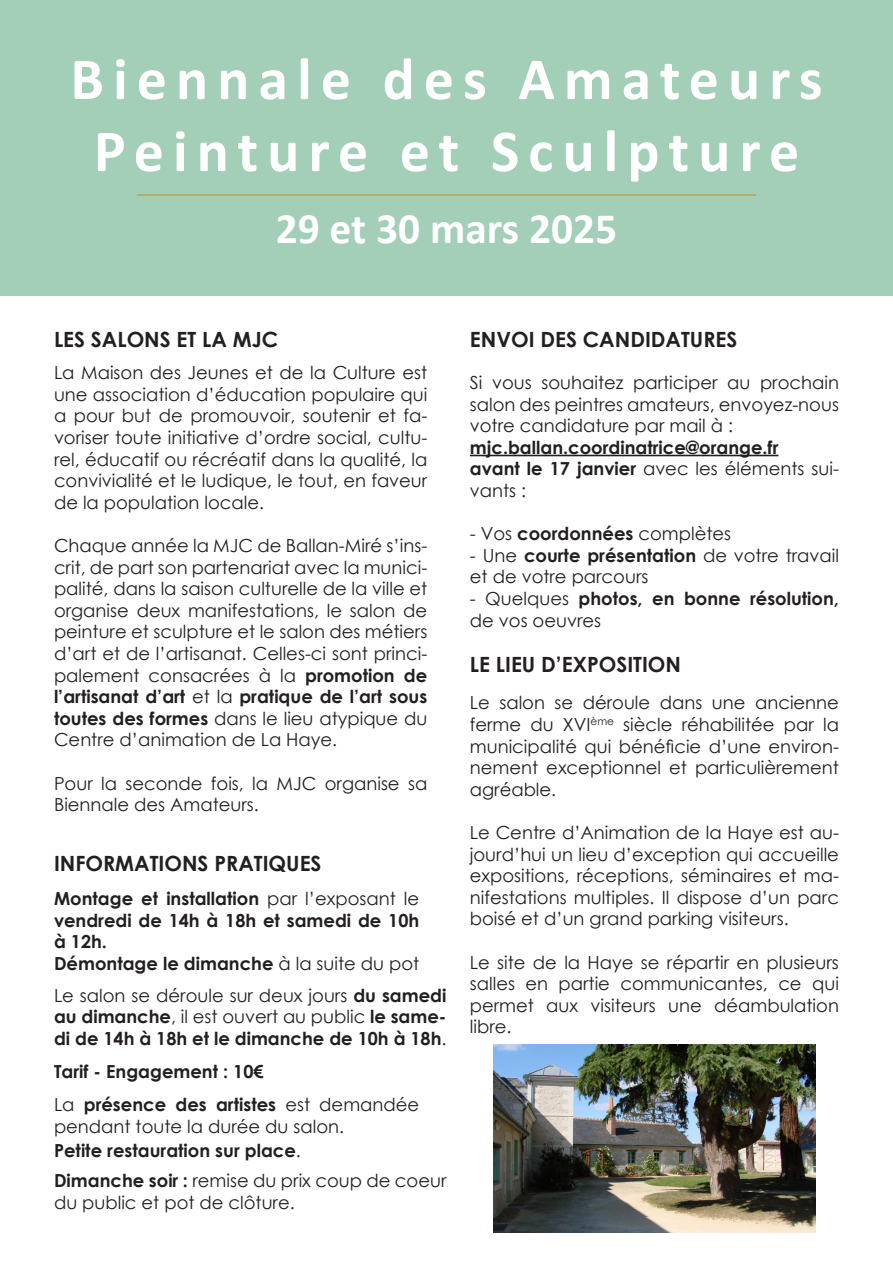
<style>
.page{position:relative;width:893px;height:1263px;background:#fff}
.page>*{position:absolute;margin:0;border:0;box-sizing:border-box;transform-origin:0 0}
.t1{font:700 60px "Calibri";letter-spacing:.15em;color:#fff}
.t2{font:700 43.5px "Calibri";color:#fff}
.t3{font:700 21px "Century Gothic";color:#231f20}
.t4{font:18px/21.6px "Century Gothic";color:#231f20;text-align:justify}
.t5{font:700 18px/21.6px "Century Gothic";color:#231f20;text-align:justify}
.s1{font-weight:700}
.s2{font-weight:400}
</style>
<div class="page">
<div style="left:0;top:0;width:893px;height:296px;background:#a3ceb8"></div>
<hr style="left:137px;top:194px;width:619px;height:2px;background:#c7952c">
<hr style="left:470px;top:455px;width:308px;height:1px;background:#231f20">
<img style="left:493px;top:1045px;width:323px;height:187px">
<p class="t1" style="left:70px;top:37px;width:754px">Biennale des Amateurs</p>
<p class="t1" style="left:94px;top:109px;width:707px">Peinture et Sculpture</p>
<p class="t2" style="left:276px;top:198px;width:343px">29 et 30 mars 2025</p>
<p class="t3" style="left:54px;top:323px;width:226px">LES SALONS ET LA MJC</p>
<p class="t4" style="left:54px;top:362px;width:375px">La Maison des Jeunes et de la Culture est une association d’éducation populaire qui a pour but de promouvoir, soutenir et fa&shy;voriser toute initiative d’ordre social, cultu&shy;rel, éducatif ou récréatif dans la qualité, la convivialité et le ludique, le tout, en faveur de la population locale.</p>
<p class="t4" style="left:54px;top:534px;width:375px">Chaque année la MJC de Ballan-Miré s’ins&shy;crit, de part son partenariat avec la munici&shy;palité, dans la saison culturelle de la ville et organise deux manifestations, le salon de peinture et sculpture et le salon des métiers d’art et de l’artisanat. Celles-ci sont princi&shy;palement consacrées à la <span class="s1">promotion de l’artisanat d’art</span> et la <span class="s1">pratique de l’art sous toutes des formes</span> dans le lieu atypique du Centre d’animation de La Haye.</p>
<p class="t4" style="left:54px;top:772px;width:375px">Pour la seconde fois, la MJC organise sa<br>Biennale des Amateurs.</p>
<p class="t3" style="left:54px;top:847px;width:269px">INFORMATIONS PRATIQUES</p>
<p class="t5" style="left:54px;top:887px;width:367px">Montage et installation <span class="s2">par l’exposant le </span>vendredi de 14h à 18h et samedi de 10h à 12h.</p>
<p class="t5" style="left:54px;top:952px;width:367px">Démontage le dimanche <span class="s2">à la suite du pot</span></p>
<p class="t5" style="left:54px;top:983px;width:394px"><span class="s2">Le salon se déroule sur deux jours</span> du samedi au dimanche<span class="s2">, il est ouvert au public</span> le same&shy;di de 14h à 18h et le dimanche de 10h à 18h<span class="s2">.</span></p>
<p class="t5" style="left:54px;top:1060px;width:211px">Tarif - Engagement : 10€</p>
<p class="t4" style="left:54px;top:1093px;width:367px">La <span class="s1">présence des artistes</span> est demandée pendant toute la durée du salon.</p>
<p class="t5" style="left:54px;top:1139px;width:248px">Petite restauration sur place<span class="s2">.</span></p>
<p class="t4" style="left:54px;top:1170px;width:394px"><span class="s1">Dimanche soir :</span> remise du prix coup de coeur du public et pot de clôture.</p>
<p class="t3" style="left:470px;top:323px;width:269px">ENVOI DES CANDIDATURES</p>
<p class="t4" style="left:470px;top:371px;width:371px">Si vous souhaitez participer au prochain salon des peintres amateurs, envoyez-nous votre candidature par mail à :</p>
<p class="t5" style="left:470px;top:436px;width:310px">mjc.ballan.coordinatrice@orange.fr</p>
<p class="t4" style="left:470px;top:458px;width:371px"><span class="s1">avant le 17 janvier</span> avec les éléments sui&shy;vants :</p>
<p class="t4" style="left:470px;top:523px;width:263px">- Vos <span class="s1">coordonnées</span> complètes</p>
<p class="t4" style="left:470px;top:544px;width:371px">- Une <span class="s1">courte présentation</span> de votre travail et de votre parcours</p>
<p class="t5" style="left:470px;top:587px;width:371px"><span class="s2">- Quelques</span> photos, en bonne résolution, <span class="s2">de vos oeuvres</span></p>
<p class="t3" style="left:470px;top:649px;width:213px">LE LIEU D’EXPOSITION</p>
<p class="t4" style="left:470px;top:692px;width:371px">Le salon se déroule dans une ancienne ferme du XVI<sup>ème</sup> siècle réhabilitée par la municipalité qui bénéficie d’une environ&shy;nement exceptionnel et particulièrement agréable.</p>
<p class="t4" style="left:470px;top:821px;width:371px">Le Centre d’Animation de la Haye est au&shy;jourd’hui un lieu d’exception qui accueille expositions, réceptions, séminaires et ma&shy;nifestations multiples. Il dispose d’un parc boisé et d’un grand parking visiteurs.</p>
<p class="t4" style="left:470px;top:951px;width:371px">Le site de la Haye se répartir en plusieurs salles en partie communicantes, ce qui permet aux visiteurs une déambulation libre.</p>
</div>
